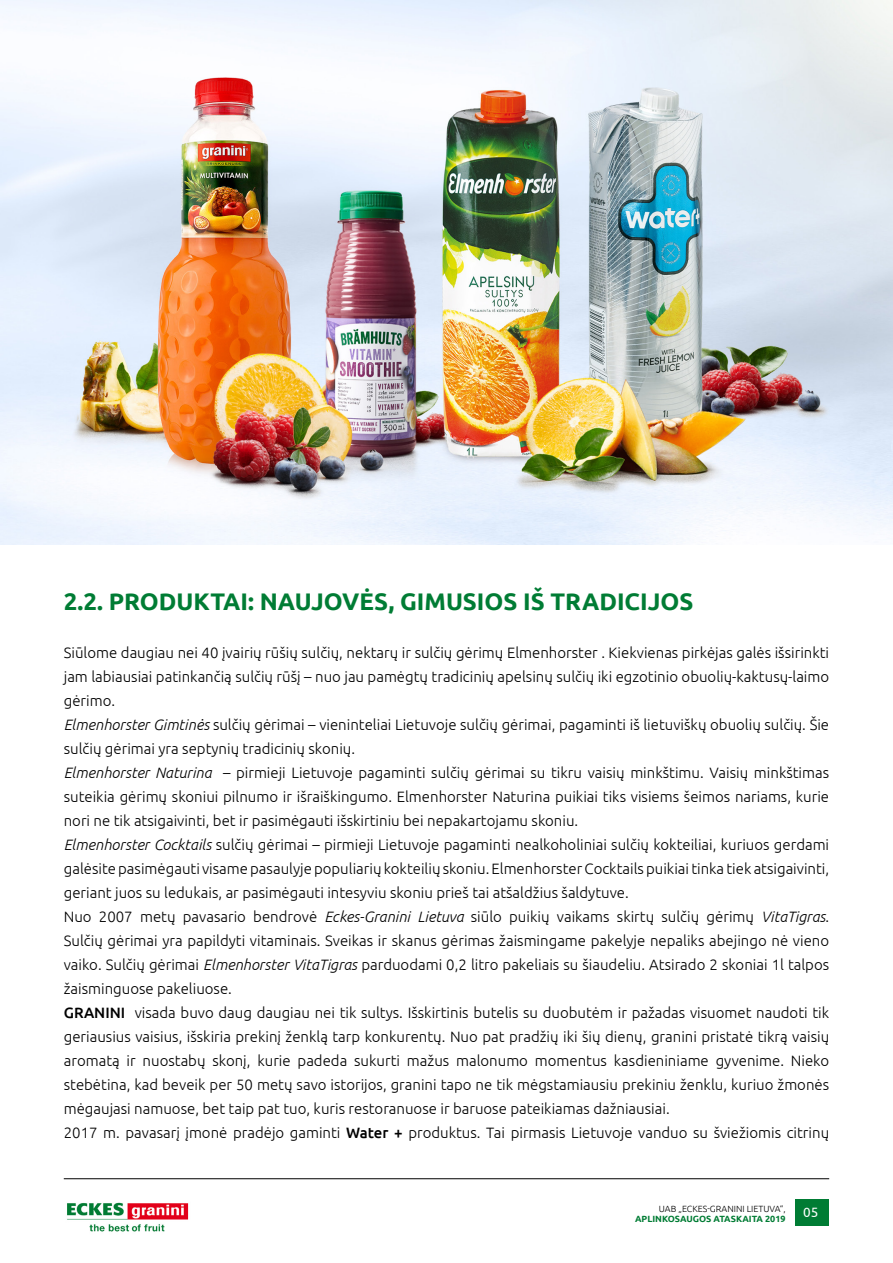
<style>
.page{position:relative;width:893px;height:1263px;background:#fff}
.page>*{position:absolute;margin:0;border:0;box-sizing:border-box;transform-origin:0 0}
.t1{font:700 24px "Ubuntu";color:#007c34}
.t2{font:300 15px/24px "Ubuntu";color:#000}
.t3{font:13.5px "Ubuntu";color:#fff}
.t4{font:300 9px "Ubuntu";color:#000}
.t5{font:700 9px "Ubuntu";color:#007c34}
.s1{font-style:italic}
.s2{font-weight:500}
</style>
<div class="page">
<img style="left:0;top:0;width:893px;height:545px">
<hr style="left:64px;top:1178px;width:765px;height:1px;background:#000">
<div style="left:795px;top:1199px;width:34px;height:26px;background:#007c34"></div>
<img style="left:67px;top:1202px;width:122px;height:30px">
<h1 class="t1" style="left:64px;top:587px;width:631px">2.2. PRODUKTAI: NAUJOVĖS, GIMUSIOS IŠ TRADICIJOS</h1>
<p class="t2" style="left:64px;top:641px;width:767px">Siūlome daugiau nei 40 įvairių rūšių sulčių, nektarų ir sulčių gėrimų Elmenhorster . Kiekvienas pirkėjas galės išsirinkti jam labiausiai patinkančią sulčių rūšį – nuo jau pamėgtų tradicinių apelsinų sulčių iki egzotinio obuolių-kaktusų-laimo gėrimo.<br><span class="s1">Elmenhorster Gimtinės</span> sulčių gėrimai – vieninteliai Lietuvoje sulčių gėrimai, pagaminti iš lietuviškų obuolių sulčių. Šie sulčių gėrimai yra septynių tradicinių skonių.<br><span class="s1">Elmenhorster Naturina</span> – pirmieji Lietuvoje pagaminti sulčių gėrimai su tikru vaisių minkštimu. Vaisių minkštimas suteikia gėrimų skoniui pilnumo ir išraiškingumo. Elmenhorster Naturina puikiai tiks visiems šeimos nariams, kurie nori ne tik atsigaivinti, bet ir pasimėgauti išskirtiniu bei nepakartojamu skoniu.<br><span class="s1">Elmenhorster Cocktails</span> sulčių gėrimai – pirmieji Lietuvoje pagaminti nealkoholiniai sulčių kokteiliai, kuriuos gerdami galėsite pasimėgauti visame pasaulyje populiarių kokteilių skoniu. Elmenhorster Cocktails puikiai tinka tiek atsigaivinti, geriant juos su ledukais, ar pasimėgauti intesyviu skoniu prieš tai atšaldžius šaldytuve.<br>Nuo 2007 metų pavasario bendrovė <span class="s1">Eckes-Granini Lietuva</span> siūlo puikių vaikams skirtų sulčių gėrimų <span class="s1">VitaTigras</span>.<br>Sulčių gėrimai yra papildyti vitaminais. Sveikas ir skanus gėrimas žaismingame pakelyje nepaliks abejingo nė vieno vaiko. Sulčių gėrimai <span class="s1">Elmenhorster VitaTigras</span> parduodami 0,2 litro pakeliais su šiaudeliu. Atsirado 2 skoniai 1l talpos žaisminguose pakeliuose.<br><span class="s2">GRANINI</span> visada buvo daug daugiau nei tik sultys. Išskirtinis butelis su duobutėm ir pažadas visuomet naudoti tik geriausius vaisius, išskiria prekinį ženklą tarp konkurentų. Nuo pat pradžių iki šių dienų, granini pristatė tikrą vaisių aromatą ir nuostabų skonį, kurie padeda sukurti mažus malonumo momentus kasdieniniame gyvenime. Nieko stebėtina, kad beveik per 50 metų savo istorijos, granini tapo ne tik mėgstamiausiu prekiniu ženklu, kuriuo žmonės mėgaujasi namuose, bet taip pat tuo, kuris restoranuose ir baruose pateikiamas dažniausiai.<br>2017 m. pavasarį įmonė pradėjo gaminti <span class="s2">Water +</span> produktus. Tai pirmasis Lietuvoje vanduo su šviežiomis citrinų</p>
<p class="t4" style="left:659px;top:1203px;width:128px">UAB „ECKES-GRANINI LIETUVA“,</p>
<p class="t5" style="left:635px;top:1213px;width:152px">APLINKOSAUGOS ATASKAITA 2019</p>
<p class="t3" style="left:803px;top:1204px;width:17px">05</p>
</div>
